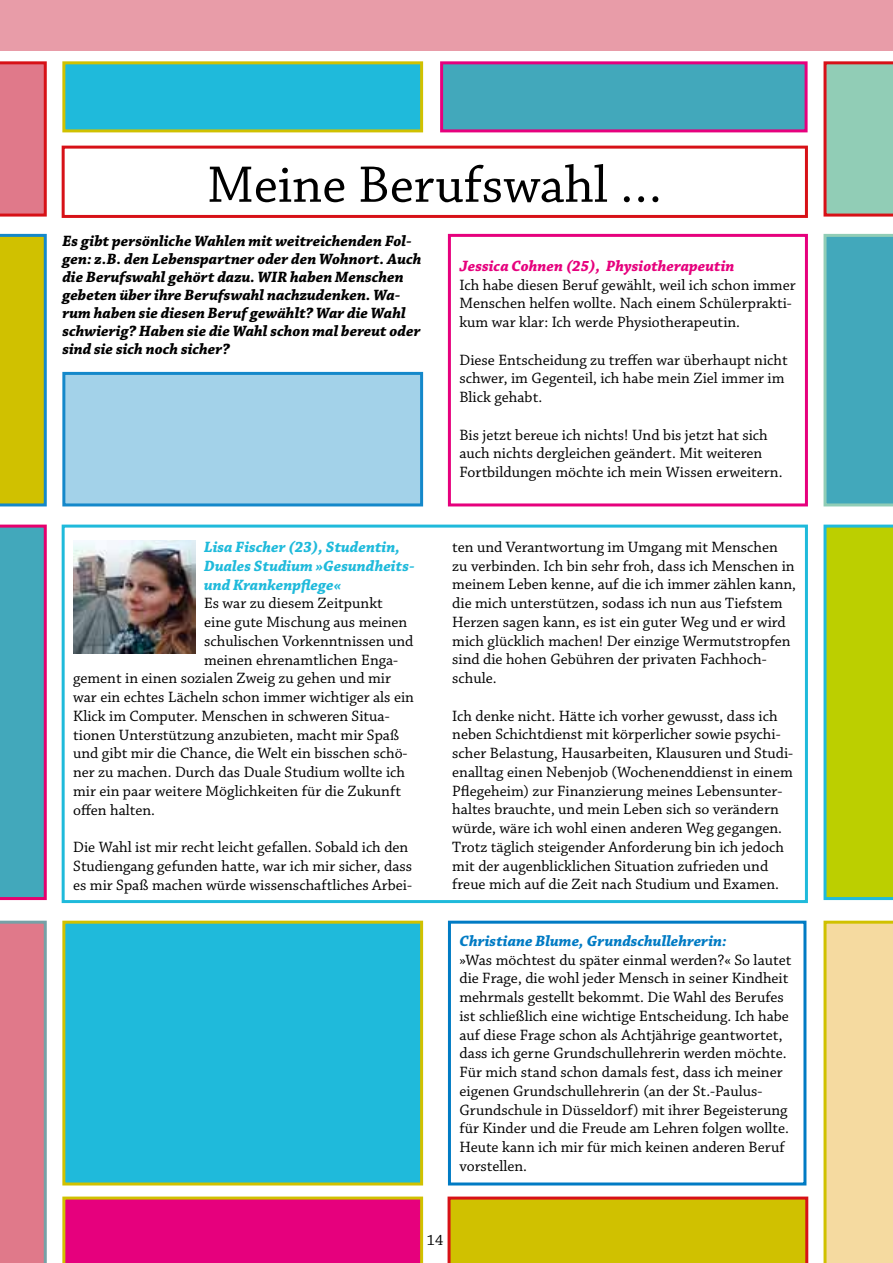
<style>
.page{position:relative;width:893px;height:1263px;background:#fff}
.page>*{position:absolute;margin:0;border:0;box-sizing:border-box;transform-origin:0 0}
.t1{font:54px "Chaparral Pro";color:#000}
.t2{font:15.75px/18.8px "Chaparral Pro";color:#000}
.t3{font:italic 700 15.75px/18px "Chaparral Pro";color:#000}
.t4{font:italic 700 15.75px/18.8px "Chaparral Pro";color:#1fbadb}
.t5{font:italic 700 15.75px "Chaparral Pro";color:#007bc4}
.t6{font:italic 700 15.75px "Chaparral Pro";color:#e6007d}
</style>
<div class="page">
<div style="left:0;top:0;width:893px;height:51px;background:#e89ca8"></div>
<div style="left:62px;top:146px;width:746px;height:72px;border:3px solid #d71117"></div>
<svg style="left:0;top:61px;width:47px;height:156px;background:#df6f7f"></svg>
<svg style="left:823px;top:61px;width:70px;height:156px;background:#98bfab"></svg>
<div style="left:62px;top:61px;width:361px;height:71px;background:#1fbadb;border:3px solid #d0c100"></div>
<div style="left:440px;top:61px;width:368px;height:71px;background:#42a8bb;border:3px solid #e6007d"></div>
<div style="left:448px;top:921px;width:358px;height:264px;border:3px solid #007bc4"></div>
<div style="left:448px;top:234px;width:360px;height:272px;border:3px solid #e6007d"></div>
<img style="left:73px;top:540px;width:123px;height:113px">
<div style="left:62px;top:525px;width:746px;height:378px;border:3px solid #1fbadb"></div>
<div style="left:62px;top:372px;width:361px;height:134px;background:#a3d2e9;border:3px solid #1488ca"></div>
<svg style="left:0;top:234px;width:47px;height:272px;background:#c0bc11"></svg>
<svg style="left:823px;top:234px;width:70px;height:272px;background:#49abbb"></svg>
<svg style="left:0;top:525px;width:47px;height:375px;background:#4f9bb5"></svg>
<svg style="left:823px;top:525px;width:70px;height:375px;background:#b4ce10"></svg>
<svg style="left:0;top:921px;width:47px;height:342px;background:#d87c8c"></svg>
<svg style="left:823px;top:921px;width:70px;height:342px;background:#f3da9d"></svg>
<div style="left:62px;top:921px;width:361px;height:264px;background:#1fbadb;border:3px solid #d0c100"></div>
<svg style="left:62px;top:1196px;width:361px;height:67px;background:#e40e76"></svg>
<svg style="left:448px;top:1196px;width:360px;height:67px;background:#d0b603"></svg>
<h1 class="t1" style="left:207px;top:155px;width:457px">Meine Berufswahl …</h1>
<p class="t3" style="left:62px;top:232px;width:361px">Es gibt persönliche Wahlen mit weitreichenden Fol&shy;gen: z.B. den Lebenspartner oder den Wohnort. Auch die Berufswahl gehört dazu. WIR haben Menschen gebeten über ihre Berufswahl nachzudenken. Wa&shy;rum haben sie diesen Beruf gewählt? War die Wahl schwierig? Haben sie die Wahl schon mal bereut oder sind sie sich noch sicher?</p>
<p class="t6" style="left:459px;top:257px;width:277px">Jessica Cohnen (25), Physiotherapeutin</p>
<p class="t2" style="left:459px;top:276px;width:338px">Ich habe diesen Beruf gewählt, weil ich schon immer<br>Menschen helfen wollte. Nach einem Schülerprakti&shy;kum war klar: Ich werde Physiotherapeutin.</p>
<p class="t2" style="left:459px;top:351px;width:330px">Diese Entscheidung zu treffen war überhaupt nicht schwer, im Gegenteil, ich habe mein Ziel immer im<br>Blick gehabt.</p>
<p class="t2" style="left:459px;top:426px;width:325px">Bis jetzt bereue ich nichts! Und bis jetzt hat sich auch nichts dergleichen geändert. Mit weiteren<br>Fortbildungen möchte ich mein Wissen erweitern.</p>
<p class="t4" style="left:204px;top:538px;width:212px">Lisa Fischer (23), Studentin,<br>Duales Studium »Gesundheits&shy;und Krankenpflege«</p>
<p class="t2" style="left:204px;top:595px;width:180px">Es war zu diesem Zeitpunkt</p>
<p class="t2" style="left:204px;top:613px;width:205px">eine gute Mischung aus meinen</p>
<p class="t2" style="left:204px;top:632px;width:211px">schulischen Vorkenntnissen und</p>
<p class="t2" style="left:204px;top:651px;width:196px">meinen ehrenamtlichen Enga-</p>
<p class="t2" style="left:73px;top:670px;width:319px">gement in einen sozialen Zweig zu gehen und mir</p>
<p class="t2" style="left:73px;top:688px;width:342px">war ein echtes Lächeln schon immer wichtiger als ein</p>
<p class="t2" style="left:73px;top:707px;width:318px">Klick im Computer. Menschen in schweren Situa-</p>
<p class="t2" style="left:73px;top:726px;width:328px">tionen Unterstützung anzubieten, macht mir Spaß</p>
<p class="t2" style="left:73px;top:744px;width:336px">und gibt mir die Chance, die Welt ein bisschen schö-</p>
<p class="t2" style="left:73px;top:763px;width:333px">ner zu machen. Durch das Duale Studium wollte ich</p>
<p class="t2" style="left:73px;top:782px;width:329px">mir ein paar weitere Möglichkeiten für die Zukunft</p>
<p class="t2" style="left:73px;top:801px;width:83px">offen halten.</p>
<p class="t2" style="left:73px;top:838px;width:340px">Die Wahl ist mir recht leicht gefallen. Sobald ich den<br>Studiengang gefunden hatte, war ich mir sicher, dass es mir Spaß machen würde wissenschaftliches Arbei-</p>
<p class="t2" style="left:452px;top:538px;width:345px">ten und Verantwortung im Umgang mit Menschen zu verbinden. Ich bin sehr froh, dass ich Menschen in meinem Leben kenne, auf die ich immer zählen kann, die mich unterstützen, sodass ich nun aus Tiefstem Herzen sagen kann, es ist ein guter Weg und er wird mich glücklich machen! Der einzige Wermutstropfen sind die hohen Gebühren der privaten Fachhoch&shy;schule.</p>
<p class="t2" style="left:452px;top:707px;width:342px">Ich denke nicht. Hätte ich vorher gewusst, dass ich neben Schichtdienst mit körperlicher sowie psychi&shy;scher Belastung, Hausarbeiten, Klausuren und Studi&shy;enalltag einen Nebenjob (Wochenenddienst in einem Pflegeheim) zur Finanzierung meines Lebensunter&shy;haltes brauchte, und mein Leben sich so verändern würde, wäre ich wohl einen anderen Weg gegangen.<br>Trotz täglich steigender Anforderung bin ich jedoch mit der augenblicklichen Situation zufrieden und freue mich auf die Zeit nach Studium und Examen.</p>
<p class="t5" style="left:459px;top:932px;width:269px">Christiane Blume, Grundschullehrerin:</p>
<p class="t2" style="left:459px;top:951px;width:333px">»Was möchtest du später einmal werden?« So lautet die Frage, die wohl jeder Mensch in seiner Kindheit mehrmals gestellt bekommt. Die Wahl des Berufes ist schließlich eine wichtige Entscheidung. Ich habe auf diese Frage schon als Achtjährige geantwortet, dass ich gerne Grundschullehrerin werden möchte.<br>Für mich stand schon damals fest, dass ich meiner eigenen Grundschullehrerin (an der St.-Paulus-Grundschule in Düsseldorf) mit ihrer Begeisterung für Kinder und die Freude am Lehren folgen wollte.<br>Heute kann ich mir für mich keinen anderen Beruf vorstellen.</p>
<p class="t2" style="left:427px;top:1231px;width:18px">14</p>
</div>
